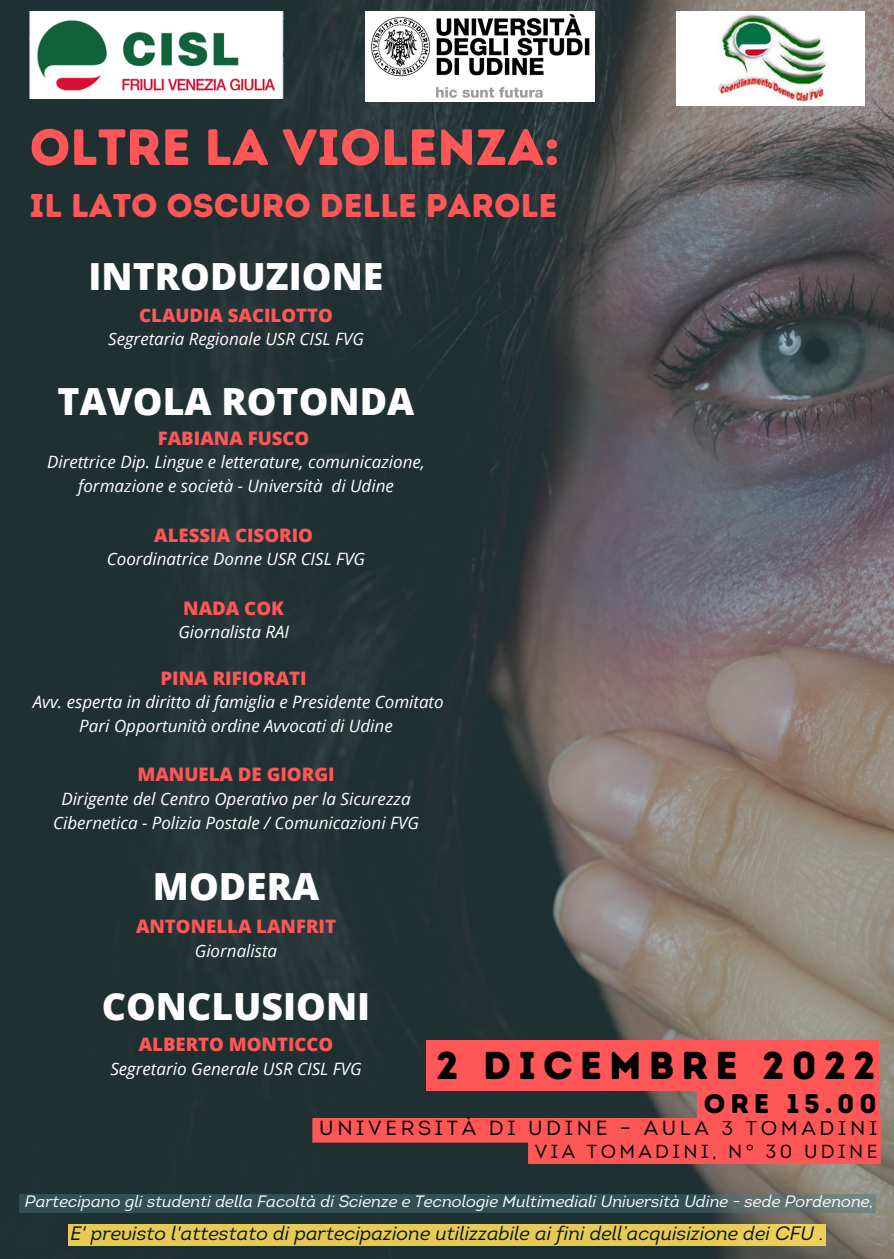
<style>
.page{position:relative;width:894px;height:1259px;background:#fff}
.page>*{position:absolute;margin:0;border:0;box-sizing:border-box;transform-origin:0 0}
.t1{font:50.85px "Intro Rust Base";color:#ff5757}
.t2{font:38.85px "Intro Rust Base";letter-spacing:.18em;color:#000}
.t3{font:800 37.35px "Open Sans";color:#fff}
.t4{font:32.85px "Intro Rust Base";color:#ff5757}
.t5{font:27px "Intro Rust Base";letter-spacing:.18em;color:#000}
.t6{font:20.4px "Intro";letter-spacing:.18em;color:#000}
.t7{font:italic 19.5px "Intro";color:#081520}
.t8{font:18.9px "Intro";letter-spacing:.18em;color:#000}
.t9{font:800 18.6px "Open Sans";color:#ff5757}
.t10{font:italic 17.1px "Open Sans";color:#fff}
.t11{font:italic 16.95px/23.7px "Open Sans";color:#fff;text-align:center}
.t12{font:italic 16.95px "Open Sans";color:#fefefe}
.t13{font:italic 16.5px "Intro";color:#fefefe}
</style>
<div class="page">
<img style="left:0;top:0;width:893px;height:1259px">
<img style="left:30px;top:11px;width:253px;height:87px">
<div style="left:426px;top:1041px;width:452px;height:50px;background:#ff5757"></div>
<svg style="left:312px;top:1118px;width:568px;height:46px;background:#d64f50"></svg>
<div style="left:19px;top:1194px;width:856px;height:19px;background:#4c757b;opacity:.46"></div>
<div style="left:696px;top:1086px;width:182px;height:35px;background:#ff5757"></div>
<div style="left:68px;top:1225px;width:758px;height:21px;background:#e6ca54"></div>
<img style="left:365px;top:11px;width:229px;height:90px">
<img style="left:676px;top:11px;width:188px;height:95px">
<h1 class="t1" style="left:30px;top:117px;width:531px">OLTRE LA VIOLENZA:</h1>
<h3 class="t4" style="left:30px;top:185px;width:529px">IL LATO OSCURO DELLE PAROLE</h3>
<h3 class="t3" style="left:89px;top:250px;width:296px">INTRODUZIONE</h3>
<p class="t9" style="left:139px;top:302px;width:195px">CLAUDIA SACILOTTO</p>
<p class="t12" style="left:108px;top:327px;width:257px">Segretaria Regionale USR CISL FVG</p>
<h3 class="t3" style="left:58px;top:375px;width:358px">TAVOLA ROTONDA</h3>
<p class="t9" style="left:158px;top:425px;width:153px">FABIANA FUSCO</p>
<p class="t11" style="left:47px;top:450px;width:379px">Direttrice Dip. Lingue e letterature, comunicazione, formazione e società - Università di Udine</p>
<p class="t9" style="left:154px;top:522px;width:160px">ALESSIA CISORIO</p>
<p class="t11" style="left:107px;top:547px;width:260px">Coordinatrice Donne USR CISL FVG</p>
<p class="t9" style="left:183px;top:595px;width:102px">NADA COK</p>
<p class="t11" style="left:178px;top:620px;width:112px">Giornalista RAI</p>
<p class="t9" style="left:160px;top:665px;width:147px">PINA RIFIORATI</p>
<p class="t11" style="left:33px;top:690px;width:412px">Avv. esperta in diritto di famiglia e Presidente Comitato<br>Pari Opportunità ordine Avvocati di Udine</p>
<p class="t9" style="left:137px;top:762px;width:198px">MANUELA DE GIORGI</p>
<p class="t11" style="left:53px;top:787px;width:367px">Dirigente del Centro Operativo per la Sicurezza<br>Cibernetica - Polizia Postale / Comunicazioni FVG</p>
<h3 class="t3" style="left:153px;top:860px;width:168px">MODERA</h3>
<p class="t9" style="left:136px;top:913px;width:201px">ANTONELLA LANFRIT</p>
<p class="t11" style="left:195px;top:938px;width:84px">Giornalista</p>
<h3 class="t3" style="left:102px;top:980px;width:270px">CONCLUSIONI</h3>
<p class="t9" style="left:139px;top:1031px;width:196px">ALBERTO MONTICCO</p>
<p class="t10" style="left:110px;top:1057px;width:253px">Segretario Generale USR CISL FVG</p>
<h2 class="t2" style="left:436px;top:1042px;width:440px">2 DICEMBRE 2022</h2>
<p class="t6" style="left:319px;top:1120px;width:559px">UNIVERSITÀ DI UDINE – AULA 3 TOMADINI</p>
<p class="t8" style="left:534px;top:1144px;width:344px">VIA TOMADINI, N° 30 UDINE</p>
<p class="t13" style="left:25px;top:1195px;width:850px">Partecipano gli studenti della Facoltà di Scienze e Tecnologie Multimediali Università Udine - sede Pordenone,</p>
<h3 class="t5" style="left:703px;top:1088px;width:174px">ORE 15.00</h3>
<p class="t7" style="left:70px;top:1226px;width:755px">E' previsto l'attestato di partecipazione utilizzabile ai fini dell’acquisizione dei CFU .</p>
</div>
